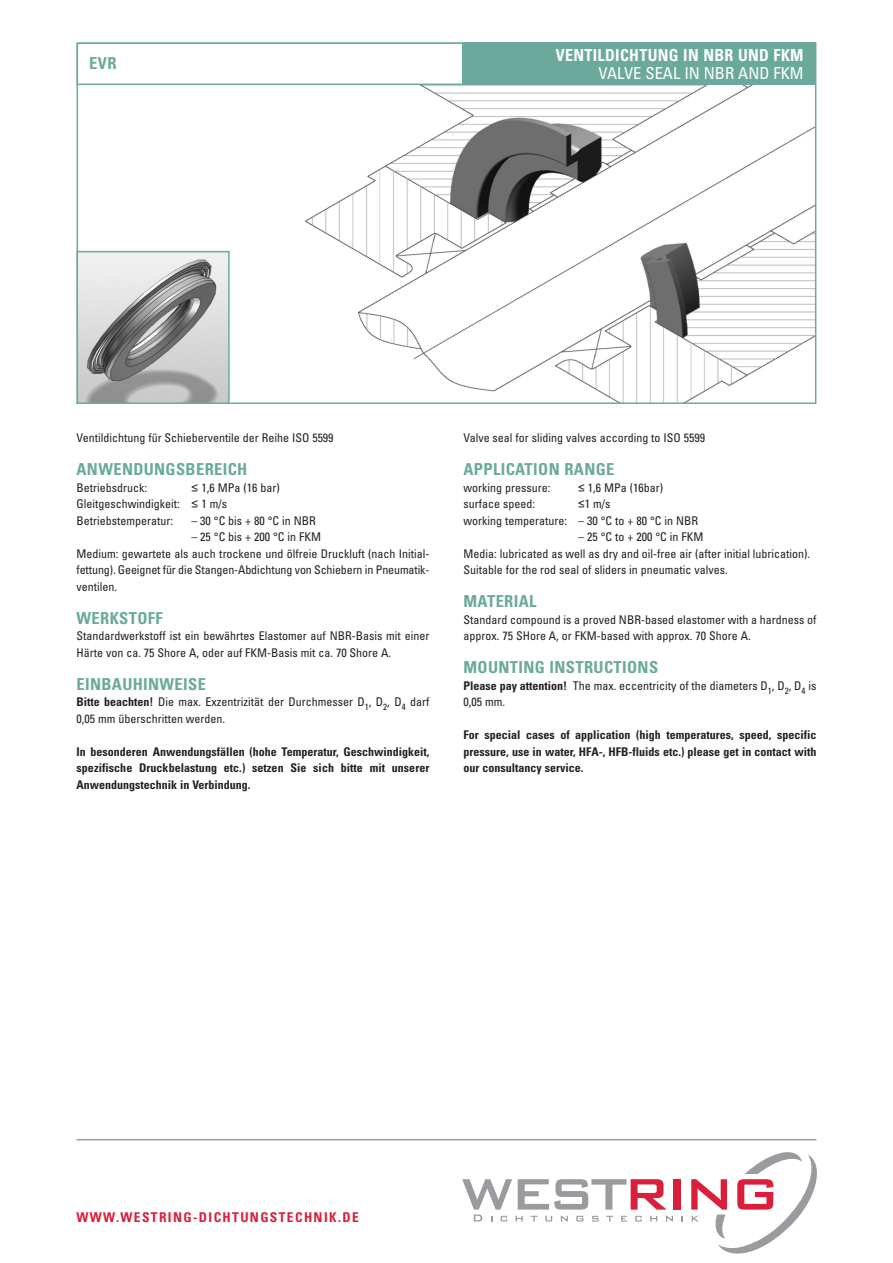
<style>
.page{position:relative;width:893px;height:1263px;background:#fff}
.page>*{position:absolute;margin:0;border:0;box-sizing:border-box;transform-origin:0 0}
.t1{font:700 condensed 16.5px "Univers";letter-spacing:.02em;color:#6baa9a}
.t2{font:700 condensed 16.5px "Univers";letter-spacing:.02em;color:#fff}
.t3{font:condensed 16.5px "Univers";color:#fff}
.t4{font:700 condensed 13.5px "Univers";letter-spacing:.1em;color:#da1f3d}
.t5{font:condensed 12px/16.5px "Univers";color:#231f20}
.t6{font:700 condensed 12px/16.5px "Univers";color:#231f20;text-align:justify}
.s1{font-family:"Arial";font-stretch:normal}
.s2{font-weight:700}
</style>
<div class="page">
<img style="left:304px;top:85px;width:509px;height:145px">
<div style="left:673px;top:1179px;width:7px;height:30px;background:#da1f3d"></div>
<svg style="left:462px;top:1179px;width:211px;height:42px"></svg>
<svg style="left:691px;top:1152px;width:126px;height:101px"></svg>
<hr style="left:77px;top:1139px;width:739px;height:1px;background:#999b9e">
<div style="left:463px;top:43px;width:353px;height:42px;background:#6baa9a"></div>
<div style="left:77px;top:43px;width:386px;height:42px;border:2px solid #6baa9a"></div>
<img style="left:76px;top:230px;width:741px;height:174px">
<h1 class="t1" style="left:89px;top:57px;width:29px">EVR</h1>
<h1 class="t2" style="left:556px;top:49px;width:249px">VENTILDICHTUNG IN NBR UND FKM</h1>
<h1 class="t3" style="left:598px;top:67px;width:207px">VALVE SEAL IN NBR AND FKM</h1>
<p class="t5" style="left:77px;top:431px;width:259px">Ventildichtung für Schieberventile der Reihe ISO 5599</p>
<h1 class="t1" style="left:77px;top:463px;width:172px">ANWENDUNGSBEREICH</h1>
<p class="t5" style="left:77px;top:480px;width:72px">Betriebsdruck:</p>
<p class="t5" style="left:77px;top:480px;width:205px;text-indent:115px"><span class="s1">≤</span> 1,6 MPa (16 bar)<br>Gleitgeschwindigkeit: <span class="s1">≤</span> 1 m/s<br>Betriebstemperatur:</p>
<p class="t5" style="left:191px;top:513px;width:126px">– 30 °C bis + 80 °C in NBR</p>
<p class="t5" style="left:77px;top:530px;width:354px;text-indent:115px">– 25 °C bis + 200 °C in FKM<br>Medium: gewartete als auch trockene und ölfreie Druckluft (nach Initial&shy;fettung). Geeignet für die Stangen-Abdichtung von Schiebern in Pneumatik&shy;ventilen.</p>
<h1 class="t1" style="left:77px;top:612px;width:88px">WERKSTOFF</h1>
<p class="t5" style="left:77px;top:629px;width:354px">Standardwerkstoff ist ein bewährtes Elastomer auf NBR-Basis mit einer<br>Härte von ca. 75 Shore A, oder auf FKM-Basis mit ca. 70 Shore A.</p>
<h1 class="t1" style="left:77px;top:678px;width:131px">EINBAUHINWEISE</h1>
<p class="t5" style="left:77px;top:695px;width:354px"><span class="s2">Bitte beachten!</span> Die max. Exzentrizität der Durchmesser D<sub>1</sub>, D<sub>2</sub>, D<sub>4</sub> darf<br>0,05 mm überschritten werden.</p>
<p class="t6" style="left:77px;top:744px;width:354px">In besonderen Anwendungsfällen (hohe Temperatur, Geschwindigkeit, spezifische Druckbelastung etc.) setzen Sie sich bitte mit unserer Anwendungstechnik in Verbindung.</p>
<p class="t5" style="left:463px;top:431px;width:243px">Valve seal for sliding valves according to ISO 5599</p>
<h1 class="t1" style="left:463px;top:463px;width:152px">APPLICATION RANGE</h1>
<p class="t5" style="left:463px;top:480px;width:88px">working pressure:</p>
<p class="t5" style="left:578px;top:480px;width:86px"><span class="s1">≤</span> 1,6 MPa (16bar)</p>
<p class="t5" style="left:463px;top:497px;width:73px">surface speed:</p>
<p class="t5" style="left:463px;top:497px;width:236px;text-indent:115px"><span class="s1">≤</span>1 m/s<br>working temperature: – 30 °C to + 80 °C in NBR</p>
<p class="t5" style="left:463px;top:530px;width:348px;text-indent:115px">– 25 °C to + 200 °C in FKM<br>Media: lubricated as well as dry and oil-free air (after initial lubrication).<br>Suitable for the rod seal of sliders in pneumatic valves.</p>
<h1 class="t1" style="left:463px;top:595px;width:75px">MATERIAL</h1>
<p class="t5" style="left:463px;top:612px;width:354px">Standard compound is a proved NBR-based elastomer with a hardness of approx. 75 SHore A, or FKM-based with approx. 70 Shore A.</p>
<h1 class="t1" style="left:463px;top:661px;width:196px">MOUNTING INSTRUCTIONS</h1>
<p class="t5" style="left:463px;top:678px;width:354px"><span class="s2">Please pay attention!</span> The max. eccentricity of the diameters D<sub>1</sub>, D<sub>2</sub>, D<sub>4</sub> is<br>0,05 mm.</p>
<p class="t6" style="left:463px;top:728px;width:354px">For special cases of application (high temperatures, speed, specific pressure, use in water, HFA-, HFB-fluids etc.) please get in contact with our consultancy service.</p>
<p class="t4" style="left:77px;top:1213px;width:284px">WWW.WESTRING-DICHTUNGSTECHNIK.DE</p>
</div>
